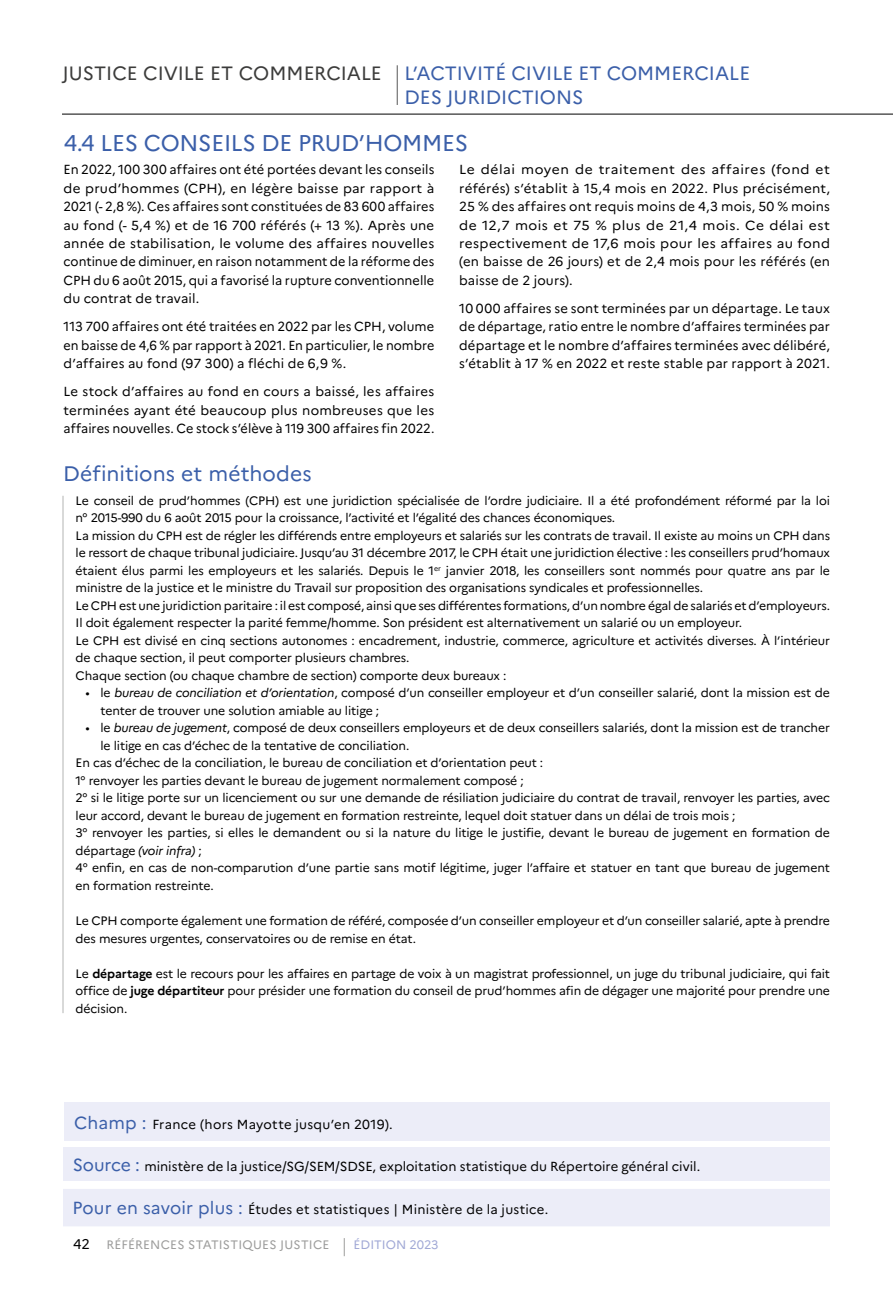
<style>
.page{position:relative;width:893px;height:1290px;background:#fff}
.page>*{position:absolute;margin:0;border:0;box-sizing:border-box;transform-origin:0 0}
.t1{font:22.75px "Marianne";letter-spacing:-.01em;color:#3b5fa9}
.t2{font:21px "Marianne";letter-spacing:.005em;color:#3b5fa9}
.t3{font:19.25px/23.1px "Marianne";color:#3b5fa9}
.t4{font:13.12px/18.4px "Marianne";letter-spacing:.01em;color:#000;text-align:justify}
.t5{font:13.12px/18.4px "Marianne";letter-spacing:.01em;color:#000;text-align:justify;scale:1.05 1}
.t6{font:12.25px/17.5px "Marianne";letter-spacing:-.01em;color:#000}
.t7{font:12.25px "Marianne";letter-spacing:.015em;color:#9d9d9c}
.t8{font:italic 12.25px "Marianne";letter-spacing:-.01em;color:#000}
.t9{font:12.25px "Marianne";color:#a1a9d6}
.s1{color:#3c3c3b}
.s2{font-style:italic}
.s3{font-style:normal}
.s4{font-weight:700}
.s5{font-size:17.5px;color:#3b5fa9}
.s6{font-size:14px;color:#000}
</style>
<div class="page">
<hr style="left:62px;top:114px;width:831px;height:1px;background:#000">
<hr style="left:397px;top:65px;width:1px;height:40px;background:#575756">
<svg style="left:344px;top:1238px;width:1px;height:18px"></svg>
<div style="left:63px;top:1147px;width:767px;height:34px;background:#ecedf8"></div>
<div style="left:64px;top:1102px;width:766px;height:38px;background:#ecedf8"></div>
<div style="left:63px;top:1189px;width:767px;height:37px;background:#ecedf8"></div>
<hr style="left:63px;top:496px;width:1px;height:517px;background:#b3b4b3">
<h3 class="t3" style="left:404px;top:62px;width:347px;text-indent:-342px"><span class="s1">JUSTICE CIVILE ET COMMERCIALE</span> L’ACTIVITÉ CIVILE ET COMMERCIALE<br>DES JURIDICTIONS</h3>
<h1 class="t1" style="left:64px;top:129px;width:406px">4.4 LES CONSEILS DE PRUD’HOMMES</h1>
<p class="t4" style="left:64px;top:161px;width:372px">En 2022, 100 300 affaires ont été portées devant les conseils de prud’hommes (CPH), en légère baisse par rapport à 2021 (- 2,8 %). Ces affaires sont constituées de 83 600 affaires au fond (- 5,4 %) et de 16 700 référés (+ 13 %). Après une année de stabilisation, le volume des affaires nouvelles continue de diminuer, en raison notamment de la réforme des CPH du 6 août 2015, qui a favorisé la rupture conventionnelle du contrat de travail.</p>
<p class="t4" style="left:64px;top:317px;width:372px">113 700 affaires ont été traitées en 2022 par les CPH, volume en baisse de 4,6 % par rapport à 2021. En particulier, le nombre d’affaires au fond (97 300) a fléchi de 6,9 %.</p>
<p class="t4" style="left:64px;top:382px;width:372px">Le stock d’affaires au fond en cours a baissé, les affaires terminées ayant été beaucoup plus nombreuses que les affaires nouvelles. Ce stock s’élève à 119 300 affaires fin 2022.</p>
<h2 class="t2" style="left:63px;top:460px;width:250px">Définitions et méthodes</h2>
<p class="t5" style="left:459px;top:161px;width:355px">Le délai moyen de traitement des affaires (fond et référés) s’établit à 15,4 mois en 2022. Plus précisément, 25 % des affaires ont requis moins de 4,3 mois, 50 % moins de 12,7 mois et 75 % plus de 21,4 mois. Ce délai est respectivement de 17,6 mois pour les affaires au fond (en baisse de 26 jours) et de 2,4 mois pour les référés (en baisse de 2 jours).</p>
<p class="t4" style="left:459px;top:299px;width:372px">10 000 affaires se sont terminées par un départage. Le taux de départage, ratio entre le nombre d’affaires terminées par départage et le nombre d’affaires terminées avec délibéré, s’établit à 17 % en 2022 et reste stable par rapport à 2021.</p>
<p class="t6" style="left:76px;top:492px;width:756px">Le conseil de prud’hommes (CPH) est une juridiction spécialisée de l’ordre judiciaire. Il a été profondément réformé par la loi n° 2015-990 du 6 août 2015 pour la croissance, l’activité et l’égalité des chances économiques.<br>La mission du CPH est de régler les différends entre employeurs et salariés sur les contrats de travail. Il existe au moins un CPH dans le ressort de chaque tribunal judiciaire. Jusqu’au 31 décembre 2017, le CPH était une juridiction élective : les conseillers prud’homaux étaient élus parmi les employeurs et les salariés. Depuis le 1<sup>er</sup> janvier 2018, les conseillers sont nommés pour quatre ans par le ministre de la justice et le ministre du Travail sur proposition des organisations syndicales et professionnelles.<br>Le CPH est une juridiction paritaire : il est composé, ainsi que ses différentes formations, d’un nombre égal de salariés et d’employeurs.<br>Il doit également respecter la parité femme/homme. Son président est alternativement un salarié ou un employeur.<br>Le CPH est divisé en cinq sections autonomes : encadrement, industrie, commerce, agriculture et activités diverses. À l’intérieur de chaque section, il peut comporter plusieurs chambres.<br>Chaque section (ou chaque chambre de section) comporte deux bureaux :</p>
<p class="t6" style="left:100px;top:684px;width:731px;text-indent:-15px">• le <span class="s2">bureau de conciliation et d’orientation</span>, composé d’un conseiller employeur et d’un conseiller salarié, dont la mission est de tenter de trouver une solution amiable au litige ;</p>
<p class="t6" style="left:86px;top:719px;width:746px">• le <span class="s2">bureau de jugement</span>, composé de deux conseillers employeurs et de deux conseillers salariés, dont la mission est de trancher</p>
<p class="t6" style="left:100px;top:737px;width:310px">le litige en cas d’échec de la tentative de conciliation.</p>
<p class="t6" style="left:76px;top:754px;width:469px">En cas d’échec de la conciliation, le bureau de conciliation et d’orientation peut :</p>
<p class="t6" style="left:76px;top:772px;width:450px">1° renvoyer les parties devant le bureau de jugement normalement composé ;</p>
<p class="t6" style="left:76px;top:789px;width:756px">2° si le litige porte sur un licenciement ou sur une demande de résiliation judiciaire du contrat de travail, renvoyer les parties, avec</p>
<p class="t6" style="left:76px;top:807px;width:661px">leur accord, devant le bureau de jugement en formation restreinte, lequel doit statuer dans un délai de trois mois ;</p>
<p class="t6" style="left:76px;top:824px;width:756px">3° renvoyer les parties, si elles le demandent ou si la nature du litige le justifie, devant le bureau de jugement en formation de</p>
<p class="t8" style="left:76px;top:843px;width:128px"><span class="s3">départage</span> (voir infra) <span class="s3">;</span></p>
<p class="t6" style="left:76px;top:859px;width:756px">4° enfin, en cas de non-comparution d’une partie sans motif légitime, juger l’affaire et statuer en tant que bureau de jugement</p>
<p class="t6" style="left:76px;top:877px;width:140px">en formation restreinte.</p>
<p class="t6" style="left:76px;top:912px;width:756px">Le CPH comporte également une formation de référé, composée d’un conseiller employeur et d’un conseiller salarié, apte à prendre des mesures urgentes, conservatoires ou de remise en état.</p>
<p class="t6" style="left:76px;top:964px;width:756px;text-align:justify">Le <span class="s4">départage</span> est le recours pour les affaires en partage de voix à un magistrat professionnel, un juge du tribunal judiciaire, qui fait office de <span class="s4">juge départiteur</span> pour présider une formation du conseil de prud’hommes afin de dégager une majorité pour prendre une décision.</p>
<p class="t4" style="left:74px;top:1115px;width:320px"><span class="s5">Champ :</span> France (hors Mayotte jusqu’en 2019).</p>
<p class="t4" style="left:73px;top:1157px;width:629px"><span class="s5">Source :</span> ministère de la justice/SG/SEM/SDSE, exploitation statistique du Répertoire général civil.</p>
<p class="t4" style="left:72px;top:1200px;width:477px"><span class="s5">Pour en savoir plus :</span> Études et statistiques | Ministère de la justice.</p>
<p class="t7" style="left:73px;top:1237px;width:258px"><span class="s6">42</span> RÉFÉRENCES STATISTIQUES JUSTICE</p>
<p class="t9" style="left:354px;top:1237px;width:86px">ÉDITION 2023</p>
</div>
